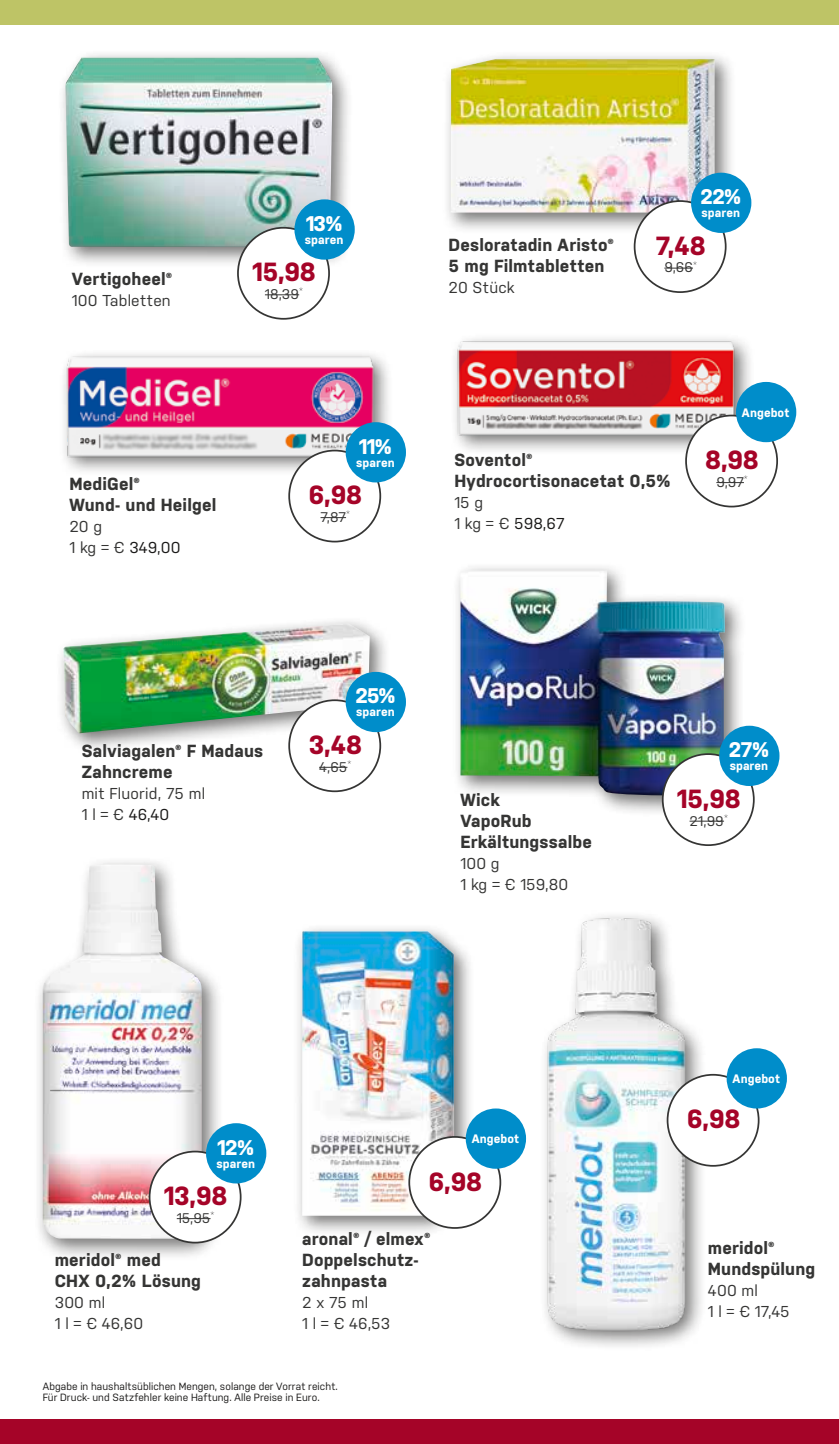
<style>
.page{position:relative;width:839px;height:1444px;background:#fff}
.page>*{position:absolute;margin:0;border:0;box-sizing:border-box;transform-origin:0 0}
._04_Angebotspreis{font:700 26.25px "Nudista";letter-spacing:-.02em;color:#a50428}
.Prozente{font:700 21.18px "Nudista";letter-spacing:-.06em;color:#fff}
._01_Artikel{font:700 17.5px/21px "Nudista";letter-spacing:.01em;color:#353534}
._02_Text{font:15.75px "Nudista";letter-spacing:.01em;color:#353534}
._05_Grundpreis{font:15.75px "Nudista";color:#353534}
._05_Grundpreis-2{font:15.75px "Nudista";color:#1a1918}
._01_Artikel-2{font:15.75px "Nudista";letter-spacing:.01em;color:#353534}
._02_Text-2{font:15.75px "Nudista";color:#1a1918}
._03_statt_Preis{font:14px "Nudista";color:#353534}
.sparen{font:700 12.25px "Nudista";color:#fff}
.t1{font:10.5px "Nudista";letter-spacing:.005em;color:#1b1a19}
.s1{color:#353534}
</style>
<div class="page">
<div style="left:0;top:1419px;width:838px;height:25px;background:#a50428"></div>
<div style="left:0;top:0;width:838px;height:25px;background:#bec466"></div>
<div style="left:442px;top:50px;width:293px;height:184px;background:#1a1918;opacity:.6"></div>
<img style="left:450px;top:59px;width:264px;height:154px">
<div style="left:634px;top:201px;width:91px;height:91px;background:#fff;border-radius:50%"></div>
<div style="left:633px;top:200px;width:93px;height:93px;border:2px solid #353534;border-radius:50%"></div>
<svg style="left:664px;top:268px;width:28px;height:1px"></svg>
<div style="left:691px;top:173px;width:60px;height:60px;background:#008dca;border-radius:50%"></div>
<div style="left:57px;top:49px;width:296px;height:219px;background:#1a1918;opacity:.6"></div>
<img style="left:65px;top:58px;width:267px;height:189px">
<div style="left:238px;top:228px;width:91px;height:91px;background:#fff;border-radius:50%"></div>
<div style="left:237px;top:227px;width:93px;height:93px;border:2px solid #353534;border-radius:50%"></div>
<hr style="left:265px;top:294px;width:34px;height:1px;background:#353534">
<div style="left:294px;top:199px;width:60px;height:61px;background:#008dca;border-radius:50%"></div>
<div style="left:34px;top:855px;width:190px;height:406px;background:#1a1918;opacity:.6"></div>
<img style="left:42px;top:864px;width:160px;height:374px">
<div style="left:149px;top:1151px;width:91px;height:91px;background:#fff;border-radius:50%"></div>
<div style="left:149px;top:1150px;width:92px;height:93px;border:2px solid #353534;border-radius:50%"></div>
<hr style="left:177px;top:1218px;width:33px;height:1px;background:#353534">
<div style="left:206px;top:1123px;width:60px;height:60px;background:#008dca;border-radius:50%"></div>
<div style="left:293px;top:922px;width:182px;height:315px;background:#1a1918;opacity:.6"></div>
<img style="left:302px;top:931px;width:152px;height:284px">
<div style="left:409px;top:1137px;width:91px;height:91px;background:#fff;border-radius:50%"></div>
<div style="left:408px;top:1136px;width:93px;height:92px;border:2px solid #353534;border-radius:50%"></div>
<div style="left:539px;top:910px;width:167px;height:441px;background:#1a1918;opacity:.6"></div>
<img style="left:539px;top:910px;width:156px;height:425px">
<div style="left:667px;top:1074px;width:91px;height:91px;background:#fff;border-radius:50%"></div>
<div style="left:666px;top:1074px;width:93px;height:92px;border:2px solid #353534;border-radius:50%"></div>
<div style="left:451px;top:562px;width:294px;height:254px;background:#1a1918;opacity:.6"></div>
<img style="left:460px;top:570px;width:264px;height:225px">
<div style="left:662px;top:754px;width:91px;height:91px;background:#fff;border-radius:50%"></div>
<div style="left:661px;top:753px;width:93px;height:93px;border:2px solid #353534;border-radius:50%"></div>
<hr style="left:689px;top:821px;width:35px;height:1px;background:#353534">
<div style="left:719px;top:726px;width:60px;height:60px;background:#008dca;border-radius:50%"></div>
<div style="left:58px;top:349px;width:335px;height:127px;background:#1a1918;opacity:.6"></div>
<img style="left:65px;top:353px;width:313px;height:107px">
<div style="left:289px;top:450px;width:91px;height:91px;background:#fff;border-radius:50%"></div>
<div style="left:288px;top:450px;width:93px;height:92px;border:2px solid #353534;border-radius:50%"></div>
<svg style="left:320px;top:517px;width:26px;height:1px"></svg>
<div style="left:345px;top:422px;width:61px;height:60px;background:#008dca;border-radius:50%"></div>
<div style="left:449px;top:333px;width:305px;height:122px;background:#1a1918;opacity:.6"></div>
<img style="left:454px;top:338px;width:282px;height:101px">
<div style="left:686px;top:415px;width:91px;height:91px;background:#fff;border-radius:50%"></div>
<div style="left:685px;top:415px;width:92px;height:92px;border:2px solid #353534;border-radius:50%"></div>
<svg style="left:716px;top:482px;width:27px;height:1px"></svg>
<div style="left:55px;top:615px;width:336px;height:139px;background:#1a1918;opacity:.6"></div>
<img style="left:63px;top:623px;width:306px;height:110px">
<div style="left:289px;top:700px;width:91px;height:91px;background:#fff;border-radius:50%"></div>
<div style="left:288px;top:699px;width:93px;height:93px;border:2px solid #353534;border-radius:50%"></div>
<svg style="left:319px;top:767px;width:28px;height:1px"></svg>
<div style="left:345px;top:672px;width:61px;height:60px;background:#008dca;border-radius:50%"></div>
<div style="left:465px;top:1108px;width:61px;height:60px;background:#008dca;border-radius:50%"></div>
<div style="left:726px;top:1048px;width:60px;height:60px;background:#008dca;border-radius:50%"></div>
<div style="left:735px;top:382px;width:61px;height:60px;background:#008dca;border-radius:50%"></div>
<p class="_01_Artikel" style="left:72px;top:267px;width:102px">Vertigoheel®</p>
<p class="_01_Artikel-2" style="left:72px;top:289px;width:100px">100 Tabletten</p>
<p class="Prozente" style="left:305px;top:208px;width:39px">13%</p>
<p class="sparen" style="left:305px;top:231px;width:40px">sparen</p>
<p class="_04_Angebotspreis" style="left:252px;top:253px;width:65px">15,98</p>
<p class="_03_statt_Preis" style="left:265px;top:284px;width:40px">18,39<sup>*</sup></p>
<p class="_01_Artikel" style="left:448px;top:233px;width:167px">Desloratadin Aristo®<br>5 mg Filmtabletten</p>
<p class="_02_Text" style="left:448px;top:276px;width:68px">20 Stück</p>
<p class="Prozente" style="left:700px;top:181px;width:43px">22%</p>
<p class="sparen" style="left:701px;top:204px;width:40px">sparen</p>
<p class="_04_Angebotspreis" style="left:655px;top:226px;width:52px">7,48</p>
<p class="_03_statt_Preis" style="left:664px;top:257px;width:34px">9,66<sup>*</sup></p>
<p class="_01_Artikel" style="left:69px;top:472px;width:148px">MediGel®<br>Wund- und Heilgel</p>
<p class="_02_Text" style="left:69px;top:515px;width:34px">20 g</p>
<p class="_05_Grundpreis-2" style="left:69px;top:536px;width:112px"><span class="s1">1 kg = €</span> 349,00</p>
<p class="Prozente" style="left:359px;top:430px;width:35px">11%</p>
<p class="sparen" style="left:356px;top:453px;width:40px">sparen</p>
<p class="_01_Artikel" style="left:454px;top:448px;width:218px">Soventol®<br>Hydrocortisonacetat 0,5%</p>
<p class="_02_Text" style="left:454px;top:491px;width:30px">15 g</p>
<p class="_02_Text-2" style="left:454px;top:512px;width:112px"><span class="s1">1 kg = €</span> 598,67</p>
<p class="_04_Angebotspreis" style="left:308px;top:475px;width:55px">6,98</p>
<p class="_03_statt_Preis" style="left:320px;top:507px;width:31px">7,87<sup>*</sup></p>
<p class="sparen" style="left:741px;top:403px;width:49px">Angebot</p>
<p class="_04_Angebotspreis" style="left:705px;top:440px;width:55px">8,98</p>
<p class="_03_statt_Preis" style="left:716px;top:472px;width:33px">9,97<sup>*</sup></p>
<p class="Prozente" style="left:355px;top:680px;width:42px">25%</p>
<p class="sparen" style="left:356px;top:703px;width:40px">sparen</p>
<p class="_01_Artikel" style="left:82px;top:739px;width:183px">Salviagalen® F Madaus<br>Zahncreme</p>
<p class="_02_Text" style="left:82px;top:782px;width:125px">mit Fluorid, 75 ml</p>
<p class="_05_Grundpreis-2" style="left:82px;top:803px;width:89px"><span class="s1">1 l = €</span> 46,40</p>
<p class="_04_Angebotspreis" style="left:308px;top:725px;width:55px">3,48</p>
<p class="_03_statt_Preis" style="left:319px;top:756px;width:34px">4,65<sup>*</sup></p>
<p class="_01_Artikel" style="left:460px;top:788px;width:41px">Wick</p>
<p class="_01_Artikel" style="left:460px;top:809px;width:73px">VapoRub</p>
<p class="_01_Artikel" style="left:460px;top:830px;width:133px">Erkältungssalbe</p>
<p class="_02_Text" style="left:460px;top:852px;width:41px">100 g</p>
<p class="_05_Grundpreis" style="left:460px;top:873px;width:109px">1 kg = € 159,80</p>
<p class="Prozente" style="left:217px;top:1131px;width:39px">12%</p>
<p class="sparen" style="left:216px;top:1154px;width:40px">sparen</p>
<p class="_04_Angebotspreis" style="left:164px;top:1176px;width:65px">13,98</p>
<p class="_03_statt_Preis" style="left:177px;top:1208px;width:39px">15,95<sup>*</sup></p>
<p class="_01_Artikel" style="left:55px;top:1247px;width:148px">meridol® med<br>CHX 0,2% Lösung</p>
<p class="_02_Text" style="left:55px;top:1290px;width:52px">300 ml</p>
<p class="_05_Grundpreis" style="left:55px;top:1311px;width:90px">1 l = € 46,60</p>
<p class="sparen" style="left:471px;top:1130px;width:49px">Angebot</p>
<p class="_04_Angebotspreis" style="left:428px;top:1162px;width:55px">6,98</p>
<p class="_01_Artikel" style="left:302px;top:1226px;width:130px">aronal® / elmex®</p>
<p class="_01_Artikel" style="left:302px;top:1247px;width:118px">Doppelschutz&shy;zahnpasta</p>
<p class="_02_Text" style="left:302px;top:1290px;width:68px">2 x 75 ml</p>
<p class="_05_Grundpreis" style="left:302px;top:1311px;width:90px">1 l = € 46,53</p>
<p class="t1" style="left:43px;top:1378px;width:296px">Abgabe in haushaltsüblichen Mengen, solange der Vorrat reicht.</p>
<p class="t1" style="left:43px;top:1390px;width:278px">Für Druck- und Satzfehler keine Haftung. Alle Preise in Euro.</p>
<p class="Prozente" style="left:728px;top:734px;width:42px">27%</p>
<p class="sparen" style="left:729px;top:757px;width:40px">sparen</p>
<p class="_04_Angebotspreis" style="left:676px;top:779px;width:65px">15,98</p>
<p class="_03_statt_Preis" style="left:689px;top:810px;width:40px">21,99<sup>*</sup></p>
<p class="sparen" style="left:732px;top:1069px;width:49px">Angebot</p>
<p class="_04_Angebotspreis" style="left:686px;top:1100px;width:55px">6,98</p>
<p class="_01_Artikel" style="left:707px;top:1235px;width:109px">meridol®<br>Mundspülung</p>
<p class="_02_Text" style="left:707px;top:1279px;width:52px">400 ml</p>
<p class="_05_Grundpreis" style="left:707px;top:1300px;width:83px">1 l = € 17,45</p>
</div>
